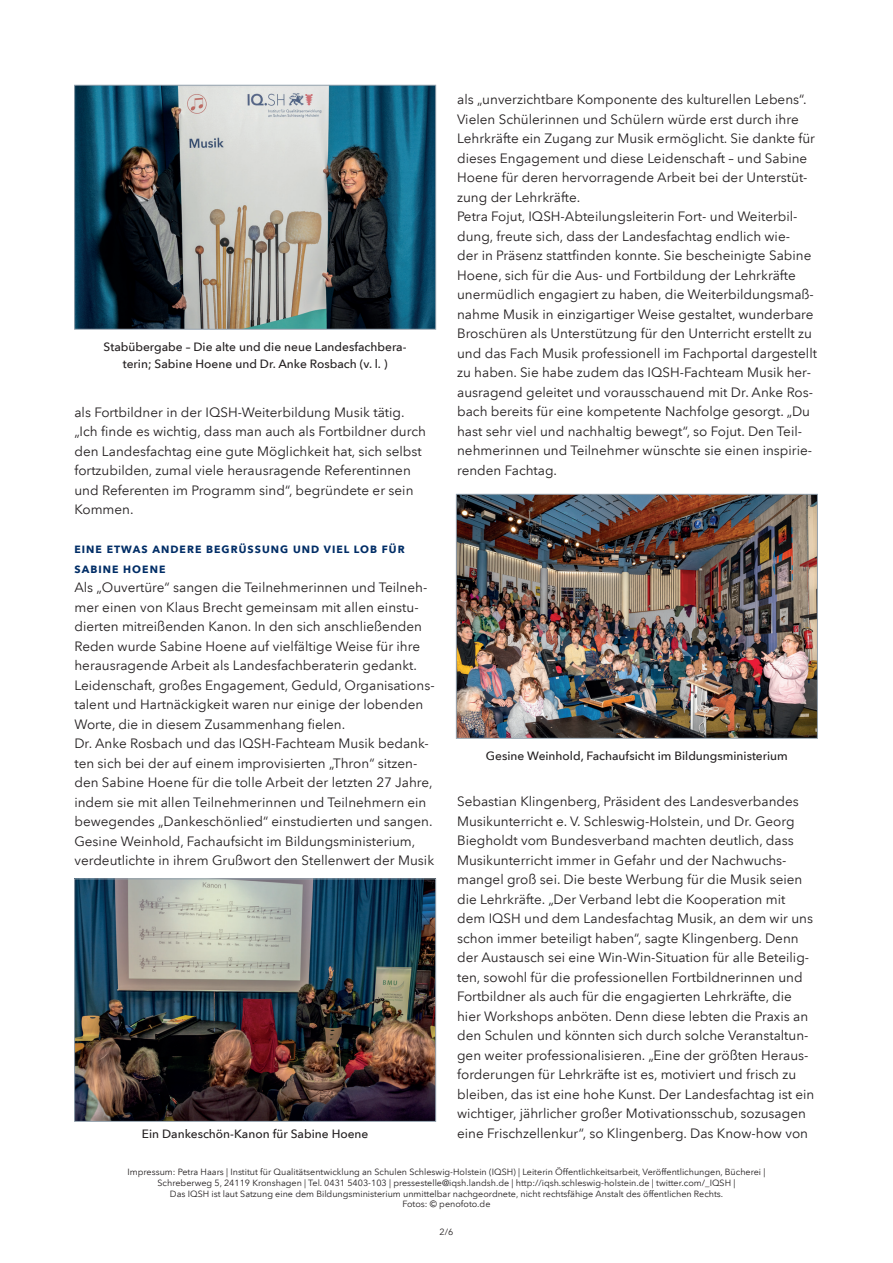
<style>
.page{position:relative;width:893px;height:1263px;background:#fff}
.page>*{position:absolute;margin:0;border:0;box-sizing:border-box;transform-origin:0 0}
.t1{font:13.5px/19.5px "Avenir Next LT Pro";color:#231f20}
.t2{font:500 12px/16.5px "Avenir Next LT Pro";color:#231f20;text-align:center}
.t3{font:700 10.5px/19.5px "Avenir Next LT Pro";letter-spacing:.1em;color:#002d66}
.t4{font:9px/10.8px "Avenir Next LT Pro";color:#231f20;text-align:center}
</style>
<div class="page">
<img style="left:76px;top:881px;width:358px;height:238px">
<div style="left:74px;top:879px;width:362px;height:242px;border:1px solid #94a2ae"></div>
<img style="left:76px;top:87px;width:358px;height:240px">
<div style="left:74px;top:85px;width:362px;height:244px;border:1px solid #94a2ae"></div>
<img style="left:458px;top:496px;width:358px;height:240px">
<div style="left:456px;top:494px;width:362px;height:244px;border:1px solid #94a2ae"></div>
<p class="t2" style="left:104px;top:339px;width:304px">Stabübergabe – Die alte und die neue Landesfachbera&shy;terin; Sabine Hoene und Dr. Anke Rosbach (v. l. )</p>
<p class="t1" style="left:74px;top:402px;width:353px">als Fortbildner in der IQSH-Weiterbildung Musik tätig. „Ich finde es wichtig, dass man auch als Fortbildner durch den Landesfachtag eine gute Möglichkeit hat, sich selbst fortzubilden, zumal viele herausragende Referentinnen und Referenten im Programm sind“, begründete er sein Kommen.</p>
<p class="t3" style="left:74px;top:540px;width:332px">EINE ETWAS ANDERE BEGRÜSSUNG UND VIEL LOB FÜR<br>SABINE HOENE</p>
<p class="t1" style="left:74px;top:578px;width:362px">Als „Ouvertüre“ sangen die Teilnehmerinnen und Teilneh&shy;mer einen von Klaus Brecht gemeinsam mit allen einstu&shy;dierten mitreißenden Kanon. In den sich anschließenden Reden wurde Sabine Hoene auf vielfältige Weise für ihre herausragende Arbeit als Landesfachberaterin gedankt.<br>Leidenschaft, großes Engagement, Geduld, Organisations&shy;talent und Hartnäckigkeit waren nur einige der lobenden Worte, die in diesem Zusammenhang fielen.<br>Dr. Anke Rosbach und das IQSH-Fachteam Musik bedank&shy;ten sich bei der auf einem improvisierten „Thron“ sitzen&shy;den Sabine Hoene für die tolle Arbeit der letzten 27 Jahre, indem sie mit allen Teilnehmerinnen und Teilnehmern ein bewegendes „Dankeschönlied“ einstudierten und sangen.<br>Gesine Weinhold, Fachaufsicht im Bildungsministerium, verdeutlichte in ihrem Grußwort den Stellenwert der Musik</p>
<p class="t1" style="left:457px;top:90px;width:361px">als „unverzichtbare Komponente des kulturellen Lebens“.<br>Vielen Schülerinnen und Schülern würde erst durch ihre Lehrkräfte ein Zugang zur Musik ermöglicht. Sie dankte für dieses Engagement und diese Leidenschaft – und Sabine Hoene für deren hervorragende Arbeit bei der Unterstüt&shy;zung der Lehrkräfte.<br>Petra Fojut, IQSH-Abteilungsleiterin Fort- und Weiterbil&shy;dung, freute sich, dass der Landesfachtag endlich wie-<br>der in Präsenz stattfinden konnte. Sie bescheinigte Sabine Hoene, sich für die Aus- und Fortbildung der Lehrkräfte unermüdlich engagiert zu haben, die Weiterbildungsmaß&shy;nahme Musik in einzigartiger Weise gestaltet, wunderbare Broschüren als Unterstützung für den Unterricht erstellt zu und das Fach Musik professionell im Fachportal dargestellt zu haben. Sie habe zudem das IQSH-Fachteam Musik her&shy;ausragend geleitet und vorausschauend mit Dr. Anke Ros&shy;bach bereits für eine kompetente Nachfolge gesorgt. „Du hast sehr viel und nachhaltig bewegt“, so Fojut. Den Teil&shy;nehmerinnen und Teilnehmer wünschte sie einen inspirie&shy;renden Fachtag.</p>
<p class="t2" style="left:486px;top:748px;width:304px">Gesine Weinhold, Fachaufsicht im Bildungsministerium</p>
<p class="t1" style="left:457px;top:792px;width:359px">Sebastian Klingenberg, Präsident des Landesverbandes Musikunterricht e. V. Schleswig-Holstein, und Dr. Georg Biegholdt vom Bundesverband machten deutlich, dass Musikunterricht immer in Gefahr und der Nachwuchs&shy;mangel groß sei. Die beste Werbung für die Musik seien die Lehrkräfte. „Der Verband lebt die Kooperation mit dem IQSH und dem Landesfachtag Musik, an dem wir uns schon immer beteiligt haben“, sagte Klingenberg. Denn der Austausch sei eine Win-Win-Situation für alle Beteilig&shy;ten, sowohl für die professionellen Fortbildnerinnen und Fortbildner als auch für die engagierten Lehrkräfte, die hier Workshops anböten. Denn diese lebten die Praxis an den Schulen und könnten sich durch solche Veranstaltun&shy;gen weiter professionalisieren. „Eine der größten Heraus&shy;forderungen für Lehrkräfte ist es, motiviert und frisch zu bleiben, das ist eine hohe Kunst. Der Landesfachtag ist ein wichtiger, jährlicher großer Motivationsschub, sozusagen</p>
<p class="t2" style="left:142px;top:1126px;width:228px">Ein Dankeschön-Kanon für Sabine Hoene</p>
<p class="t1" style="left:457px;top:1123px;width:352px">eine Frischzellenkur“, so Klingenberg. Das Know-how von</p>
<p class="t4" style="left:127px;top:1166px;width:639px">Impressum: Petra Haars | Institut für Qualitätsentwicklung an Schulen Schleswig-Holstein (IQSH) | Leiterin Öffentlichkeitsarbeit, Veröffentlichungen, Bücherei |<br>Schreberweg 5, 24119 Kronshagen | Tel. 0431 5403-103 | pressestelle@iqsh.landsh.de | http://iqsh.schleswig-holstein.de | twitter.com/_IQSH |<br>Das IQSH ist laut Satzung eine dem Bildungsministerium unmittelbar nachgeordnete, nicht rechtsfähige Anstalt des öffentlichen Rechts.</p>
<p class="t4" style="left:402px;top:1199px;width:90px">Fotos: © penofoto.de</p>
<p class="t4" style="left:440px;top:1227px;width:15px">2/6</p>
</div>
